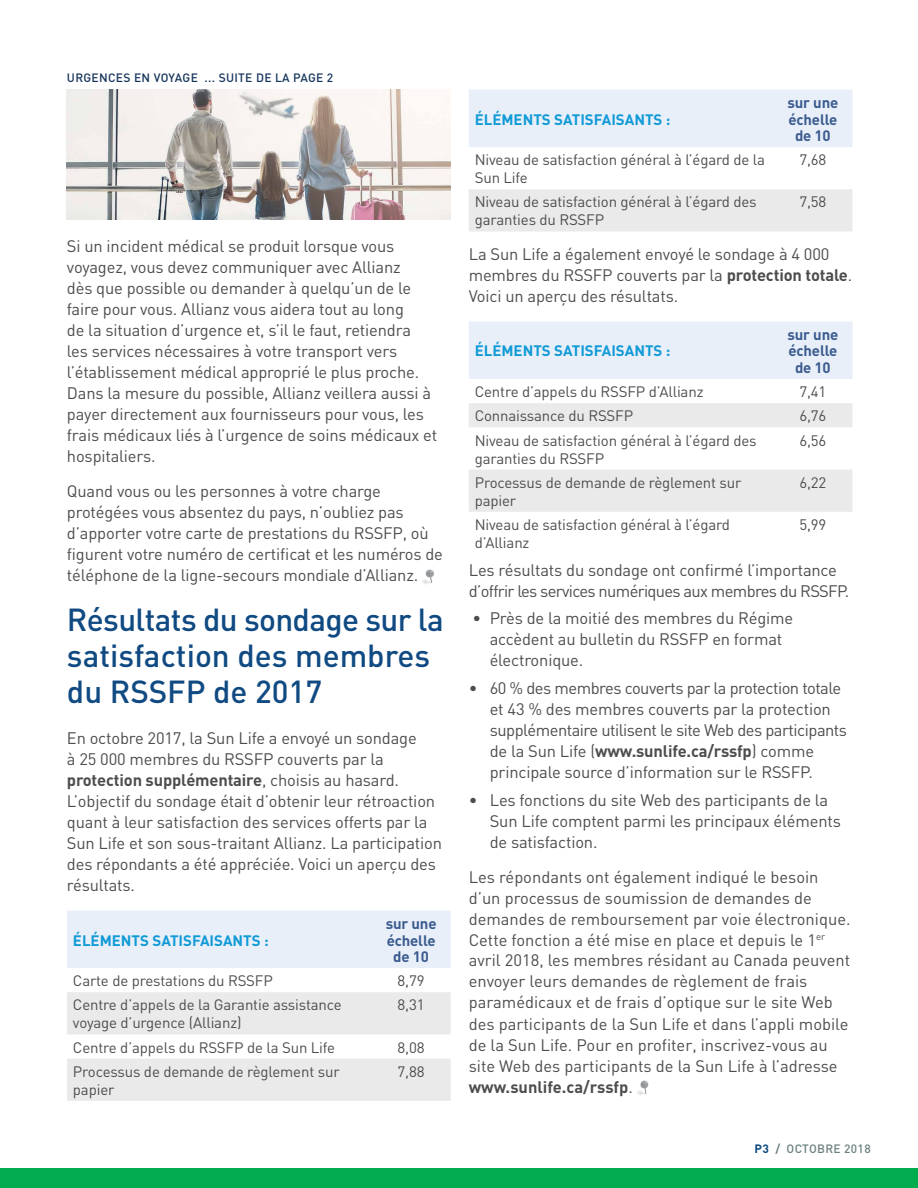
<style>
.page{position:relative;width:918px;height:1188px;background:#fff}
.page>*{position:absolute;margin:0;border:0;box-sizing:border-box;transform-origin:0 0}
.t1{font:500 31.5px/36px "DIN";letter-spacing:-.02em;color:#104a82}
.t2{font:500 31.5px "DIN";color:#104a82}
.t3{font:16.5px/21px "DIN";letter-spacing:-.01em;color:#4d4d4f}
.t4{font:16.5px/21px "DIN";letter-spacing:-.03em;color:#4d4d4f}
.t5{font:16.5px/21px "DIN";letter-spacing:-.04em;color:#4d4d4f}
.t6{font:15px/18px "DIN";letter-spacing:-.01em;color:#4d4d4f}
.t7{font:700 15px "DIN";color:#109ad6}
.t8{font:700 15px/16.5px "DIN";letter-spacing:-.01em;color:#3b5b8e;text-align:center}
.t9{font:500 12px "DIN";letter-spacing:.025em;color:#15345b}
.t10{font:500 12px "DIN";letter-spacing:.025em;color:#6d8080}
.s1{font-weight:700}
.s2{font-weight:700;color:#104a82}
</style>
<div class="page">
<img style="left:67px;top:90px;width:384px;height:129px">
<div style="left:0;top:1168px;width:918px;height:20px;background:#00ac4e"></div>
<div style="left:469px;top:90px;width:384px;height:57px;background:#e8eff9"></div>
<div style="left:469px;top:189px;width:384px;height:43px;background:#e9eae9"></div>
<div style="left:469px;top:322px;width:384px;height:57px;background:#e8eff9"></div>
<svg style="left:469px;top:403px;width:384px;height:109px"></svg>
<img style="left:637px;top:1080px;width:12px;height:15px">
<img style="left:422px;top:569px;width:12px;height:15px">
<div style="left:67px;top:911px;width:384px;height:57px;background:#e8eff9"></div>
<svg style="left:67px;top:992px;width:384px;height:109px"></svg>
<p class="t9" style="left:67px;top:70px;width:268px">U rgences en voyage ... suite de la page 2</p>
<p class="t3" style="left:67px;top:235px;width:372px">Si un incident médical se produit lorsque vous voyagez, vous devez communiquer avec Allianz<br>dès que possible ou demander à quelqu’un de le faire pour vous. Allianz vous aidera tout au long<br>de la situation d’urgence et, s’il le faut, retiendra<br>les services nécessaires à votre transport vers l’établissement médical approprié le plus proche.<br>Dans la mesure du possible, Allianz veillera aussi à payer directement aux fournisseurs pour vous, les frais médicaux liés à l’urgence de soins médicaux et hospitaliers.</p>
<p class="t3" style="left:67px;top:480px;width:378px">Quand vous ou les personnes à votre charge protégées vous absentez du pays, n’oubliez pas d’apporter votre carte de prestations du RSSFP, où figurent votre numéro de certificat et les numéros de téléphone de la ligne-secours mondiale d’Allianz.</p>
<h1 class="t1" style="left:67px;top:600px;width:378px">Résultats du sondage sur la satisfaction des membres du RSS</h1>
<h1 class="t2" style="left:167px;top:671px;width:156px">FP de 2017</h1>
<p class="t3" style="left:67px;top:727px;width:377px">En octobre 2017, la Sun Life a envoyé un sondage<br>à 25 000 membres du RSSFP couverts par la <span class="s1">protection supplémentaire</span>, choisis au hasard.<br>L’objectif du sondage était d’obtenir leur rétroaction quant à leur satisfaction des services offerts par la Sun Life et son sous-traitant Allianz. La participation des répondants a été appréciée. Voici un aperçu des résultats.</p>
<p class="t7" style="left:73px;top:930px;width:197px">Éléments satisfaisants :</p>
<p class="t8" style="left:386px;top:915px;width:52px">sur une échelle de 10</p>
<p class="t6" style="left:73px;top:972px;width:201px">Carte de prestations du RSSFP</p>
<p class="t6" style="left:398px;top:972px;width:28px">8,79</p>
<p class="t6" style="left:73px;top:996px;width:270px">Centre d’appels de la Garantie assistance voyage d’urgence (Allianz)</p>
<p class="t6" style="left:398px;top:996px;width:28px">8,31</p>
<p class="t6" style="left:73px;top:1038px;width:264px">Centre d’appels du RSSFP de la Sun Life</p>
<p class="t6" style="left:398px;top:1038px;width:28px">8,08</p>
<p class="t6" style="left:73px;top:1062px;width:268px">Processus de demande de règlement sur papier</p>
<p class="t6" style="left:398px;top:1062px;width:28px">7,88</p>
<p class="t7" style="left:475px;top:109px;width:197px">Éléments satisfaisants :</p>
<p class="t8" style="left:787px;top:94px;width:52px">sur une échelle de 10</p>
<p class="t6" style="left:475px;top:151px;width:292px">N iveau de satisfaction général à l’égard de la<br>Sun Life</p>
<p class="t6" style="left:799px;top:151px;width:29px">7,68</p>
<p class="t6" style="left:475px;top:193px;width:283px">N iveau de satisfaction général à l’égard des garanties du RSSFP</p>
<p class="t6" style="left:799px;top:193px;width:29px">7,58</p>
<p class="t3" style="left:469px;top:243px;width:385px">La Sun Life a également envoyé le sondage à 4 000 membres du RSSFP couverts par la <span class="s1">protection totale</span>.<br>Voici un aperçu des résultats.</p>
<p class="t7" style="left:475px;top:341px;width:197px">Éléments satisfaisants :</p>
<p class="t8" style="left:787px;top:326px;width:52px">sur une échelle de 10</p>
<p class="t6" style="left:475px;top:382px;width:230px">Centre d’appels du RSSFP d’Allianz</p>
<p class="t6" style="left:799px;top:382px;width:29px">7,41</p>
<p class="t6" style="left:475px;top:407px;width:160px">Connaissance du RSSFP</p>
<p class="t6" style="left:799px;top:407px;width:29px">6,76</p>
<p class="t6" style="left:475px;top:431px;width:283px">N iveau de satisfaction général à l’égard des garanties du RSSFP</p>
<p class="t6" style="left:799px;top:431px;width:29px">6,56</p>
<p class="t6" style="left:475px;top:473px;width:268px">Processus de demande de règlement sur papier</p>
<p class="t6" style="left:799px;top:473px;width:29px">6,22</p>
<p class="t6" style="left:475px;top:515px;width:257px">N iveau de satisfaction général à l’égard d’Allianz</p>
<p class="t6" style="left:799px;top:515px;width:29px">5,99</p>
<p class="t5" style="left:469px;top:559px;width:382px">Les résultats du sondage ont confirmé l’importance d’offrir les services numériques aux membres du RSSFP.</p>
<p class="t3" style="left:490px;top:608px;width:305px;text-indent:-17px">• Près de la moitié des membres du Régime accèdent au bulletin du RSSFP en format électronique.</p>
<p class="t4" style="left:490px;top:677px;width:359px;text-indent:-21px">• 60 % des membres couverts par la protection totale et 43 % des membres couverts par la protection supplémentaire utilisent le site Web des participants de la Sun Life (<span class="s1">www.sunlife.ca/rssfp</span>) comme principale source d’information sur le RSSFP.</p>
<p class="t3" style="left:490px;top:789px;width:353px;text-indent:-21px">• Les fonctions du site Web des participants de la<br>Sun Life comptent parmi les principaux éléments de satisfaction.</p>
<p class="t3" style="left:469px;top:866px;width:383px">Les répondants ont également indiqué le besoin d’un processus de soumission de demandes de demandes de remboursement par voie électronique.<br>Cette fonction a été mise en place et depuis le 1<sup>er </sup>avril 2018, les membres résidant au Canada peuvent envoyer leurs demandes de règlement de frais paramédicaux et de frais d’optique sur le site Web des participants de la Sun Life et dans l’appli mobile de la Sun Life. Pour en profiter, inscrivez-vous au site Web des participants de la Sun Life à l’adresse <span class="s1">www.sunlife.ca/rssfp</span>.</p>
<p class="t10" style="left:755px;top:1141px;width:118px"><span class="s2">p3</span> <span class="s1">/</span> octobre 2018</p>
</div>
